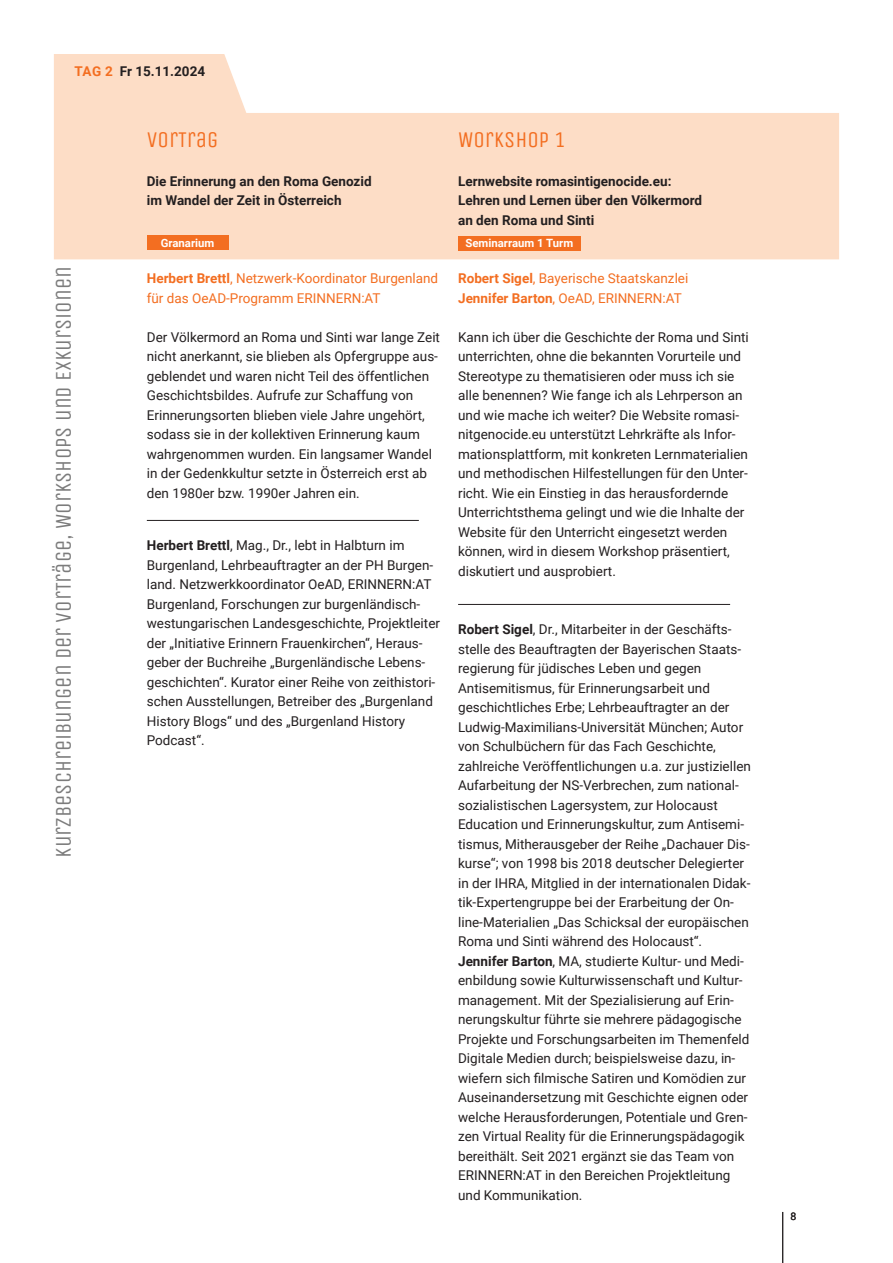
<style>
.page{position:relative;width:893px;height:1263px;background:#fff}
.page>*{position:absolute;margin:0;border:0;box-sizing:border-box;transform-origin:0 0}
.t1{font:22.5px "Unica One";color:#7c7c7c}
.t2{font:22.5px "Unica One";color:#f36e21}
.t3{font:13.5px/19.5px "Roboto";color:#231f20}
.t4{font:700 13.5px/19.5px "Roboto";color:#231f20}
.t5{font:13.5px/19.5px "Roboto";color:#f36e21}
.t6{font:700 11.4px "Roboto";color:#fff}
.t7{font:10.5px "Roboto";color:#231f20}
.s1{color:#f36e21}
.s2{font-weight:700}
</style>
<div class="page">
<hr style="left:782px;top:1212px;width:1px;height:51px;background:#231f20">
<svg style="left:54px;top:54px;width:785px;height:205px;fill:#fdddc6"></svg>
<hr style="left:147px;top:520px;width:272px;height:1px;background:#231f20">
<hr style="left:458px;top:604px;width:272px;height:1px;background:#231f20">
<div style="left:458px;top:236px;width:122px;height:15px;background:#f36e21"></div>
<div style="left:147px;top:235px;width:81px;height:15px;background:#f36e21"></div>
<p class="t4" style="left:75px;top:61px;width:132px"><span class="s1">TAG 2</span> Fr 15.11.2024</p>
<h1 class="t2" style="left:147px;top:126px;width:73px">VORTRAG</h1>
<p class="t4" style="left:147px;top:171px;width:226px">Die Erinnerung an den Roma Genozid im Wandel der Zeit in Österreich</p>
<h1 class="t2" style="left:458px;top:126px;width:109px">WORKSHOP 1</h1>
<p class="t4" style="left:458px;top:171px;width:245px">Lernwebsite romasintigenocide.eu:<br>Lehren und Lernen über den Völkermord an den Roma und Sinti</p>
<h1 class="t1" style="left:50px;top:858px;width:593px;rotate:-90deg">KURZBESCHREIBUNGEN DER VORTRÄGE, WORKSHOPS UND EXKURSIONEN</h1>
<p class="t6" style="left:161px;top:234px;width:55px">Granarium</p>
<p class="t6" style="left:465px;top:235px;width:109px">Seminarraum 1 Turm</p>
<p class="t5" style="left:147px;top:268px;width:293px"><span class="s2">Herbert Brettl</span>, Netzwerk-Koordinator Burgenland für das OeAD-Programm ERINNERN:AT</p>
<p class="t3" style="left:147px;top:327px;width:295px">Der Völkermord an Roma und Sinti war lange Zeit nicht anerkannt, sie blieben als Opfergruppe aus&shy;geblendet und waren nicht Teil des öffentlichen Geschichtsbildes. Aufrufe zur Schaffung von Erinnerungsorten blieben viele Jahre ungehört, sodass sie in der kollektiven Erinnerung kaum wahrgenommen wurden. Ein langsamer Wandel in der Gedenkkultur setzte in Österreich erst ab den 1980er bzw. 1990er Jahren ein.</p>
<p class="t3" style="left:147px;top:535px;width:295px"><span class="s2">Herbert Brettl</span>, Mag., Dr., lebt in Halbturn im Burgenland, Lehrbeauftragter an der PH Burgen&shy;land. Netzwerkkoordinator OeAD, ERINNERN:AT Burgenland, Forschungen zur burgenländisch&shy;westungarischen Landesgeschichte, Projektleiter der „Initiative Erinnern Frauenkirchen“, Heraus&shy;geber der Buchreihe „Burgenländische Lebens&shy;geschichten“. Kurator einer Reihe von zeithistori&shy;schen Ausstellungen, Betreiber des „Burgenland History Blogs“ und des „Burgenland History Podcast“.</p>
<p class="t5" style="left:458px;top:268px;width:232px"><span class="s2">Robert Sigel</span>, Bayerische Staatskanzlei<br><span class="s2">Jennifer Barton</span>, OeAD, ERINNERN:AT</p>
<p class="t3" style="left:458px;top:327px;width:292px">Kann ich über die Geschichte der Roma und Sinti unterrichten, ohne die bekannten Vorurteile und Stereotype zu thematisieren oder muss ich sie alle benennen? Wie fange ich als Lehrperson an und wie mache ich weiter? Die Website romasi&shy;nitgenocide.eu unterstützt Lehrkräfte als Infor&shy;mationsplattform, mit konkreten Lernmaterialien und methodischen Hilfestellungen für den Unter&shy;richt. Wie ein Einstieg in das herausfordernde Unterrichtsthema gelingt und wie die Inhalte der Website für den Unterricht eingesetzt werden können, wird in diesem Workshop präsentiert, diskutiert und ausprobiert.</p>
<p class="t3" style="left:458px;top:619px;width:294px"><span class="s2">Robert Sigel</span>, Dr., Mitarbeiter in der Geschäfts&shy;stelle des Beauftragten der Bayerischen Staats&shy;regierung für jüdisches Leben und gegen Antisemitismus, für Erinnerungsarbeit und geschichtliches Erbe; Lehrbeauftragter an der Ludwig-Maximilians-Universität München; Autor von Schulbüchern für das Fach Geschichte, zahlreiche Veröffentlichungen u.a. zur justiziellen Aufarbeitung der NS-Verbrechen, zum national&shy;sozialistischen Lagersystem, zur Holocaust Education und Erinnerungskultur, zum Antisemi&shy;tismus, Mitherausgeber der Reihe „Dachauer Dis&shy;kurse“; von 1998 bis 2018 deutscher Delegierter in der IHRA, Mitglied in der internationalen Didak&shy;tik-Expertengruppe bei der Erarbeitung der On&shy;line-Materialien „Das Schicksal der europäischen Roma und Sinti während des Holocaust“.<br><span class="s2">Jennifer Barton</span>, MA, studierte Kultur- und Medi&shy;enbildung sowie Kulturwissenschaft und Kultur&shy;management. Mit der Spezialisierung auf Erin&shy;nerungskultur führte sie mehrere pädagogische Projekte und Forschungsarbeiten im Themenfeld Digitale Medien durch; beispielsweise dazu, in&shy;wiefern sich filmische Satiren und Komödien zur Auseinandersetzung mit Geschichte eignen oder welche Herausforderungen, Potentiale und Gren&shy;zen Virtual Reality für die Erinnerungspädagogik bereithält. Seit 2021 ergänzt sie das Team von ERINNERN:AT in den Bereichen Projektleitung und Kommunikation.</p>
<p class="t7" style="left:790px;top:1209px;width:7px">8</p>
</div>
